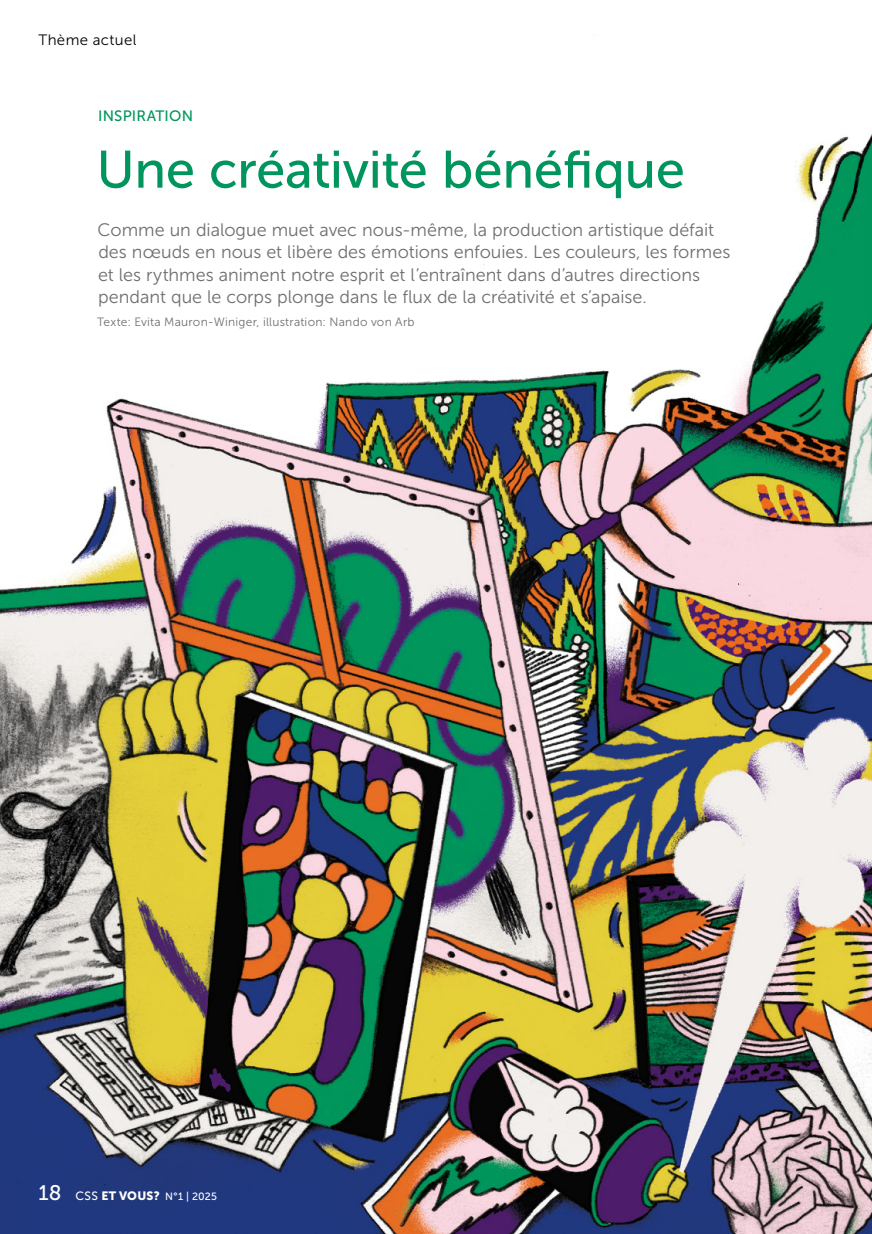
<style>
.page{position:relative;width:872px;height:1234px;background:#fff}
.page>*{position:absolute;margin:0;border:0;box-sizing:border-box;transform-origin:0 0}
.t1{font:52.5px "Museo Sans 500";letter-spacing:-.005em;color:#00955c}
.t2{font:18px/22.5px "Museo Sans 300";color:#706f6f}
.t3{font:15px "Museo Sans 300";letter-spacing:.025em;color:#000}
.t4{font:15px "Museo Sans 500";letter-spacing:.015em;color:#00955c}
.t5{font:12px "Museo Sans 300";letter-spacing:.02em;color:#706f6f}
.t6{font:10.5px "Museo Sans 500";color:#fff}
.s1{font-size:21px}
.s2{font-size:12px}
.s3{font-family:"Museo Sans 900";font-size:12px}
</style>
<div class="page">
<img style="left:0;top:133px;width:872px;height:1100px">
<p class="t3" style="left:38px;top:32px;width:100px">Thème actuel</p>
<p class="t4" style="left:98px;top:107px;width:96px">INSPIRATION</p>
<h1 class="t1" style="left:97px;top:141px;width:590px">Une créativité bénéfique</h1>
<p class="t2" style="left:98px;top:218px;width:634px">Comme un dialogue muet avec nous-même, la production artistique défait des nœuds en nous et libère des émotions enfouies. Les couleurs, les formes et les rythmes animent notre esprit et l’entraînent dans d’autres directions pendant que le corps plonge dans le flux de la créativité et s’apaise.</p>
<p class="t5" style="left:97px;top:315px;width:319px">Texte: Evita Mauron-Winiger, illustration: Nando von Arb</p>
<p class="t6" style="left:38px;top:1190px;width:180px"><span class="s1">18</span> <span class="s2">CSS</span> <span class="s3">ET VOUS?</span> N° 1 | 2025</p>
</div>
